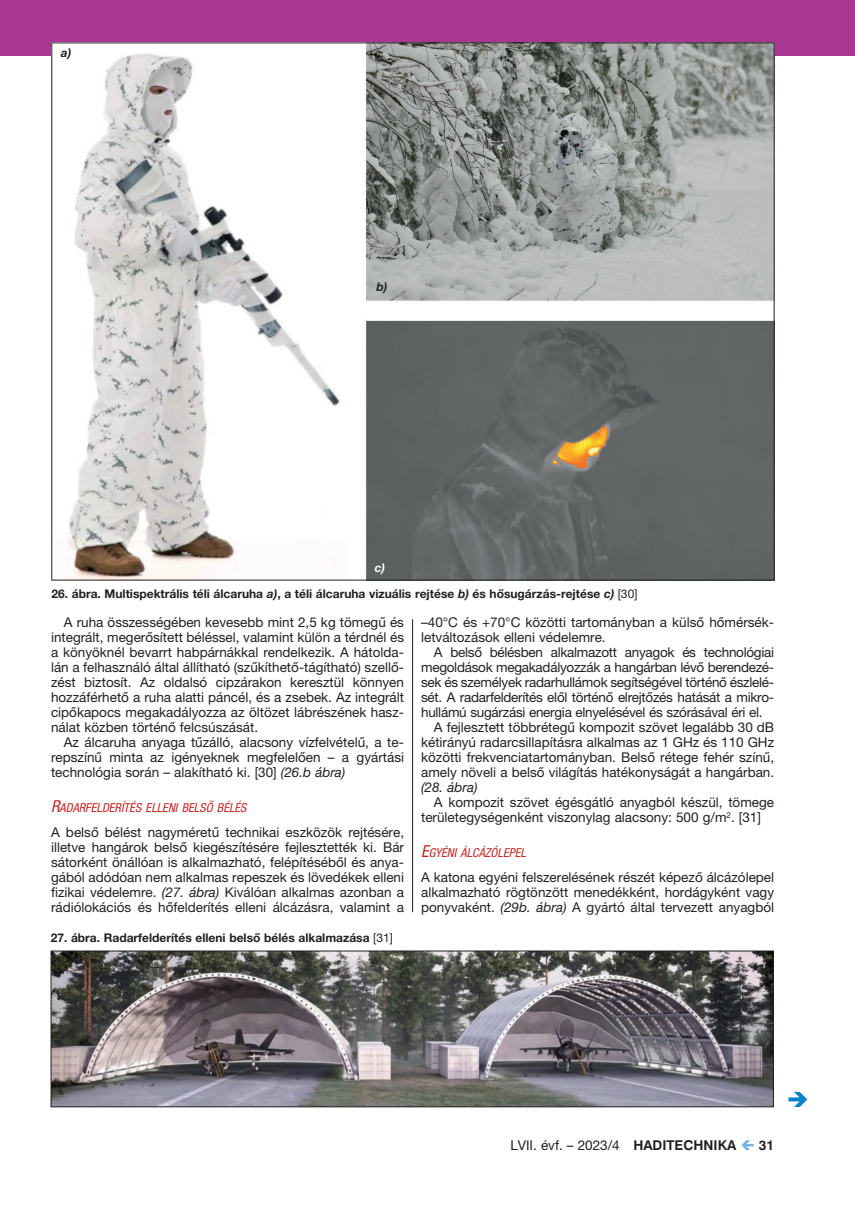
<style>
.page{position:relative;width:855px;height:1212px;background:#fff}
.page>*{position:absolute;margin:0;border:0;box-sizing:border-box;transform-origin:0 0}
.t1{font:13.5px/15px "Helvetica Neue LT Pro";color:#231f20;text-align:justify}
.t2{font:13.5px "Helvetica Neue LT Pro";letter-spacing:-.02em;color:#231f20}
.t3{font:italic 13.5px "Helvetica Neue LT Pro";color:#231f20}
.t4{font:13.5px "Swiss 721 HU Bold";color:#231f20}
.t5{font:italic condensed 12.3px "Helvetica Neue LT Pro";color:#c62626}
.t6{font:700 12px "Helvetica Neue LT Pro";color:#231f20}
.t7{font:italic 700 12px "Helvetica Neue LT Pro";color:#231f20}
.t8{font:italic 700 12px "Helvetica Neue LT Pro";color:#fff}
.s1{font-style:italic}
.s2{font-weight:400}
.s3{font-size:16.5px}
.s4{font-family:"Swiss 721 HU Bold"}
</style>
<div class="page">
<hr style="left:0;top:55px;width:855px;height:1px;background:#231f20">
<div style="left:0;top:0;width:855px;height:55px;background:#ab3694"></div>
<img style="left:53px;top:45px;width:719px;height:533px">
<img style="left:53px;top:952px;width:718px;height:153px">
<div style="left:51px;top:950px;width:722px;height:157px;border:1px solid #231f20"></div>
<hr style="left:412px;top:619px;width:1px;height:293px;background:#231f20">
<p class="t7" style="left:61px;top:45px;width:12px">a)</p>
<p class="t7" style="left:376px;top:279px;width:12px">b)</p>
<p class="t8" style="left:375px;top:560px;width:12px">c)</p>
<p class="t6" style="left:51px;top:586px;width:587px">26. ábra. Multispektrális téli álcaruha <span class="s1">a)</span>, a téli álcaruha vizuális rejtése <span class="s1">b)</span> és hősugárzás-rejtése <span class="s1">c)</span> <span class="s2">[30]</span></p>
<p class="t1" style="left:51px;top:615px;width:354px;text-indent:13px">A ruha összességében kevesebb mint 2,5 kg tömegű és integrált, megerősített béléssel, valamint külön a térdnél és a könyöknél bevarrt habpárnákkal rendelkezik. A hátolda&shy;lán a felhasználó által állítható (szűkíthető-tágítható) szellő&shy;zést biztosít. Az oldalsó cipzárakon keresztül könnyen hozzáférhető a ruha alatti páncél, és a zsebek. Az integrált cipőkapocs megakadályozza az öltözet lábrészének hasz&shy;nálat közben történő felcsúszását.</p>
<p class="t1" style="left:51px;top:735px;width:354px;text-indent:13px">Az álcaruha anyaga tűzálló, alacsony vízfelvételű, a te&shy;repszínű minta az igényeknek megfelelően – a gyártási technológia során – alakítható ki. [30] <span class="s1">(26.b ábra)</span></p>
<p class="t5" style="left:51px;top:800px;width:197px"><span class="s3">R</span>ADARFELDERÍTÉS ELLENI BELSŐ BÉLÉS</p>
<p class="t1" style="left:51px;top:825px;width:354px">A belső bélést nagyméretű technikai eszközök rejtésére, illetve hangárok belső kiegészítésére fejlesztették ki. Bár sátorként önállóan is alkalmazható, felépítéséből és anya&shy;gából adódóan nem alkalmas repeszek és lövedékek elleni fizikai védelemre. <span class="s1">(27. ábra)</span> Kiválóan alkalmas azonban a rádiólokációs és hőfelderítés elleni álcázásra, valamint a</p>
<p class="t6" style="left:51px;top:930px;width:343px">27. ábra. Radarfelderítés elleni belső bélés alkalmazása <span class="s2">[31]</span></p>
<p class="t1" style="left:421px;top:615px;width:354px">–40°C és +70°C közötti tartományban a külső hőmérsék&shy;letváltozások elleni védelemre.</p>
<p class="t2" style="left:434px;top:644px;width:342px">A belső bélésben alkalmazott anyagok és technológiai</p>
<p class="t2" style="left:421px;top:659px;width:354px">megoldások megakadályozzák a hangárban lévő berendezé-</p>
<p class="t2" style="left:421px;top:674px;width:354px">sek és személyek radarhullámok segítségével történő észlelé-</p>
<p class="t2" style="left:421px;top:689px;width:354px">sét. A radarfelderítés elől történő elrejtőzés hatását a mikro-</p>
<p class="t2" style="left:421px;top:704px;width:343px">hullámú sugárzási energia elnyelésével és szórásával éri el.</p>
<p class="t1" style="left:434px;top:720px;width:342px">A fejlesztett többrétegű kompozit szövet legalább 30 dB</p>
<p class="t1" style="left:421px;top:735px;width:354px">kétirányú radarcsillapításra alkalmas az 1 GHz és 110 GHz</p>
<p class="t1" style="left:421px;top:750px;width:354px">közötti frekvenciatartományban. Belső rétege fehér színű,</p>
<p class="t1" style="left:421px;top:765px;width:354px">amely növeli a belső világítás hatékonyságát a hangárban.</p>
<p class="t3" style="left:421px;top:779px;width:58px">(28. ábra)</p>
<p class="t1" style="left:421px;top:795px;width:354px;text-indent:13px">A kompozit szövet égésgátló anyagból készül, tömege területegységenként viszonylag alacsony: 500 g/m<sup>2</sup>. [31]</p>
<p class="t5" style="left:421px;top:845px;width:106px"><span class="s3">E</span>GYÉNI ÁLCÁZÓLEPEL</p>
<p class="t1" style="left:421px;top:870px;width:354px">A katona egyéni felszerelésének részét képező álcázólepel alkalmazható rögtönzött menedékként, hordágyként vagy ponyvaként. <span class="s1">(29b. ábra)</span> A gyártó által tervezett anyagból</p>
<p class="t1" style="left:510px;top:1137px;width:227px">LVII. évf. – 2023/4 <span class="s4">HADITECHNIKA</span></p>
<p class="t4" style="left:759px;top:1137px;width:17px">31</p>
</div>
